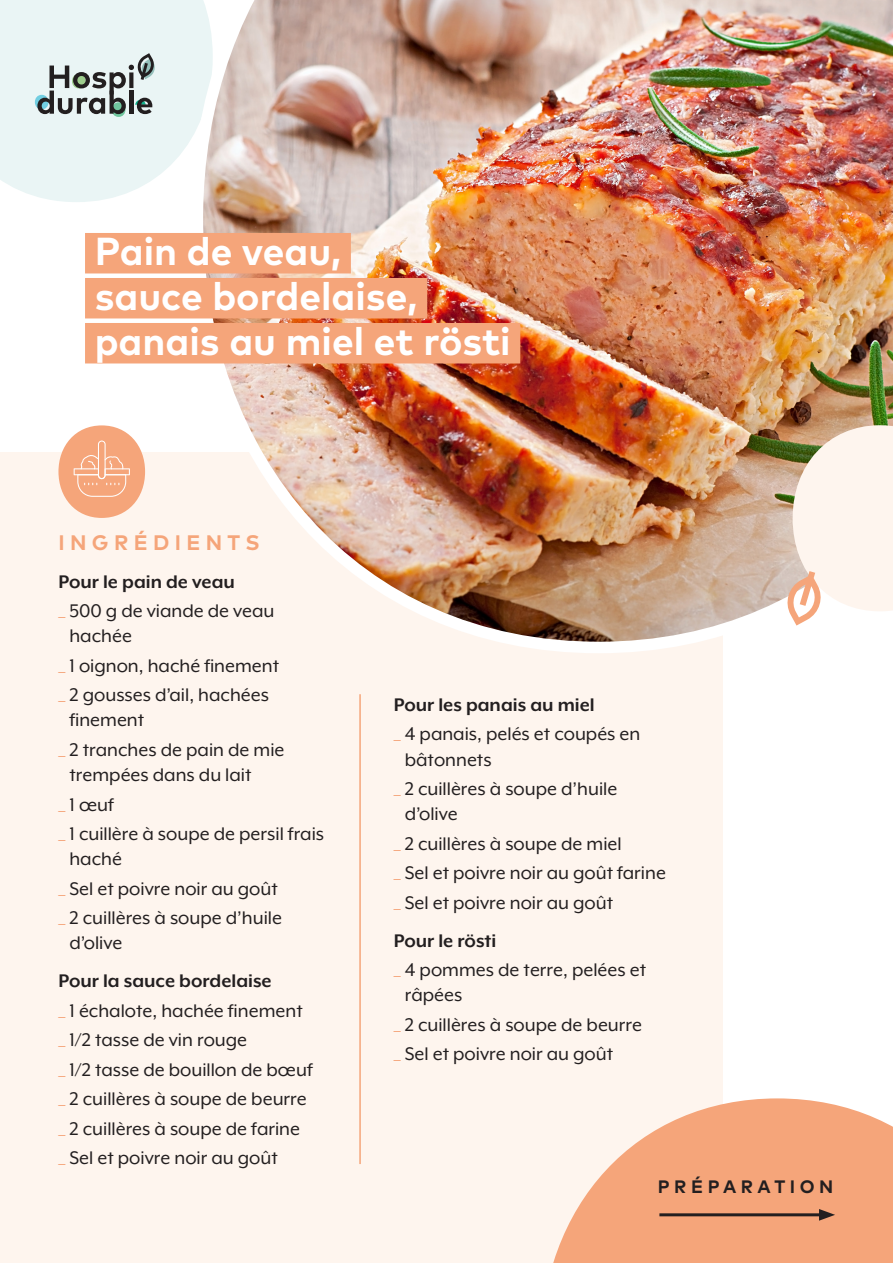
<style>
.page{position:relative;width:893px;height:1263px;background:#fff}
.page>*{position:absolute;margin:0;border:0;box-sizing:border-box;transform-origin:0 0}
.t1{font:700 39px/45px "Mark OT";color:#fff}
.t2{font:21px/25.2px "Mr Eaves XL Mod OT";color:#231f20}
.t3{font:700 21px "Mr Eaves XL Mod OT";color:#231f20}
.t4{font:700 21px "Mark OT";letter-spacing:.255em;color:#f5a57a}
.t5{font:700 18px "Mark OT";letter-spacing:.255em;color:#231f20}
.s1{color:#f5a57a}
</style>
<div class="page">
<svg style="left:0;top:0;width:192px;height:202px"></svg>
<div style="left:0;top:452px;width:723px;height:811px;background:#fef5ee"></div>
<div style="left:58px;top:425px;width:87px;height:93px;background:#f5a57a;border-radius:50%"></div>
<svg style="left:74px;top:440px;width:56px;height:57px"></svg>
<svg style="left:553px;top:1098px;width:340px;height:165px;fill:#f5a57a"></svg>
<img style="left:192px;top:0;width:701px;height:653px">
<div style="left:85px;top:233px;width:266px;height:40px;background:#f5a57a"></div>
<div style="left:85px;top:278px;width:342px;height:40px;background:#f5a57a"></div>
<div style="left:85px;top:323px;width:435px;height:40px;background:#f5a57a"></div>
<svg style="left:787px;top:425px;width:106px;height:200px"></svg>
<hr style="left:659px;top:1213px;width:166px;height:3px;background:#231f20">
<svg style="left:819px;top:1209px;width:16px;height:12px"></svg>
<hr style="left:359px;top:694px;width:2px;height:470px;background:#f5a57a">
<p class="t1" style="left:95px;top:228px;width:417px">Pain de veau,<br>sauce bordelaise, panais au miel et rösti</p>
<p class="t4" style="left:59px;top:529px;width:203px">INGRÉDIENTS</p>
<p class="t3" style="left:58px;top:570px;width:178px">Pour le pain de veau</p>
<p class="t2" style="left:69px;top:598px;width:207px;text-indent:-11px"><span class="s1">_</span> 500 g de viande de veau hachée</p>
<p class="t2" style="left:58px;top:653px;width:222px"><span class="s1">_</span> 1 oignon, haché finement</p>
<p class="t2" style="left:69px;top:682px;width:201px;text-indent:-11px"><span class="s1">_</span> 2 gousses d’ail, hachées finement</p>
<p class="t2" style="left:69px;top:737px;width:217px;text-indent:-11px"><span class="s1">_</span> 2 tranches de pain de mie trempées dans du lait</p>
<p class="t2" style="left:58px;top:792px;width:57px"><span class="s1">_</span> 1 œuf</p>
<p class="t2" style="left:69px;top:821px;width:256px;text-indent:-11px"><span class="s1">_</span> 1 cuillère à soupe de persil frais haché</p>
<p class="t2" style="left:58px;top:876px;width:221px"><span class="s1">_</span> Sel et poivre noir au goût</p>
<p class="t2" style="left:69px;top:905px;width:214px;text-indent:-11px"><span class="s1">_</span> 2 cuillères à soupe d’huile d’olive</p>
<p class="t3" style="left:58px;top:969px;width:215px">Pour la sauce bordelaise</p>
<p class="t2" style="left:58px;top:998px;width:246px"><span class="s1">_</span> 1 échalote, hachée finement</p>
<p class="t2" style="left:58px;top:1027px;width:190px"><span class="s1">_</span> 1/2 tasse de vin rouge</p>
<p class="t2" style="left:58px;top:1057px;width:256px"><span class="s1">_</span> 1/2 tasse de bouillon de bœuf</p>
<p class="t2" style="left:58px;top:1086px;width:250px"><span class="s1">_</span> 2 cuillères à soupe de beurre</p>
<p class="t2" style="left:58px;top:1116px;width:243px"><span class="s1">_</span> 2 cuillères à soupe de farine</p>
<p class="t2" style="left:58px;top:1145px;width:221px"><span class="s1">_</span> Sel et poivre noir au goût</p>
<p class="t3" style="left:394px;top:693px;width:202px">Pour les panais au miel</p>
<p class="t2" style="left:405px;top:721px;width:237px;text-indent:-11px"><span class="s1">_</span> 4 panais, pelés et coupés en bâtonnets</p>
<p class="t2" style="left:405px;top:776px;width:214px;text-indent:-11px"><span class="s1">_</span> 2 cuillères à soupe d’huile d’olive</p>
<p class="t2" style="left:394px;top:831px;width:229px"><span class="s1">_</span> 2 cuillères à soupe de miel</p>
<p class="t2" style="left:394px;top:860px;width:274px"><span class="s1">_</span> Sel et poivre noir au goût farine</p>
<p class="t2" style="left:394px;top:890px;width:221px"><span class="s1">_</span> Sel et poivre noir au goût</p>
<p class="t3" style="left:394px;top:929px;width:104px">Pour le rösti</p>
<p class="t2" style="left:405px;top:957px;width:243px;text-indent:-11px"><span class="s1">_</span> 4 pommes de terre, pelées et râpées</p>
<p class="t2" style="left:394px;top:1012px;width:250px"><span class="s1">_</span> 2 cuillères à soupe de beurre</p>
<p class="t2" style="left:394px;top:1041px;width:221px"><span class="s1">_</span> Sel et poivre noir au goût</p>
<p class="t5" style="left:658px;top:1175px;width:177px">PRÉPARATION</p>
</div>
